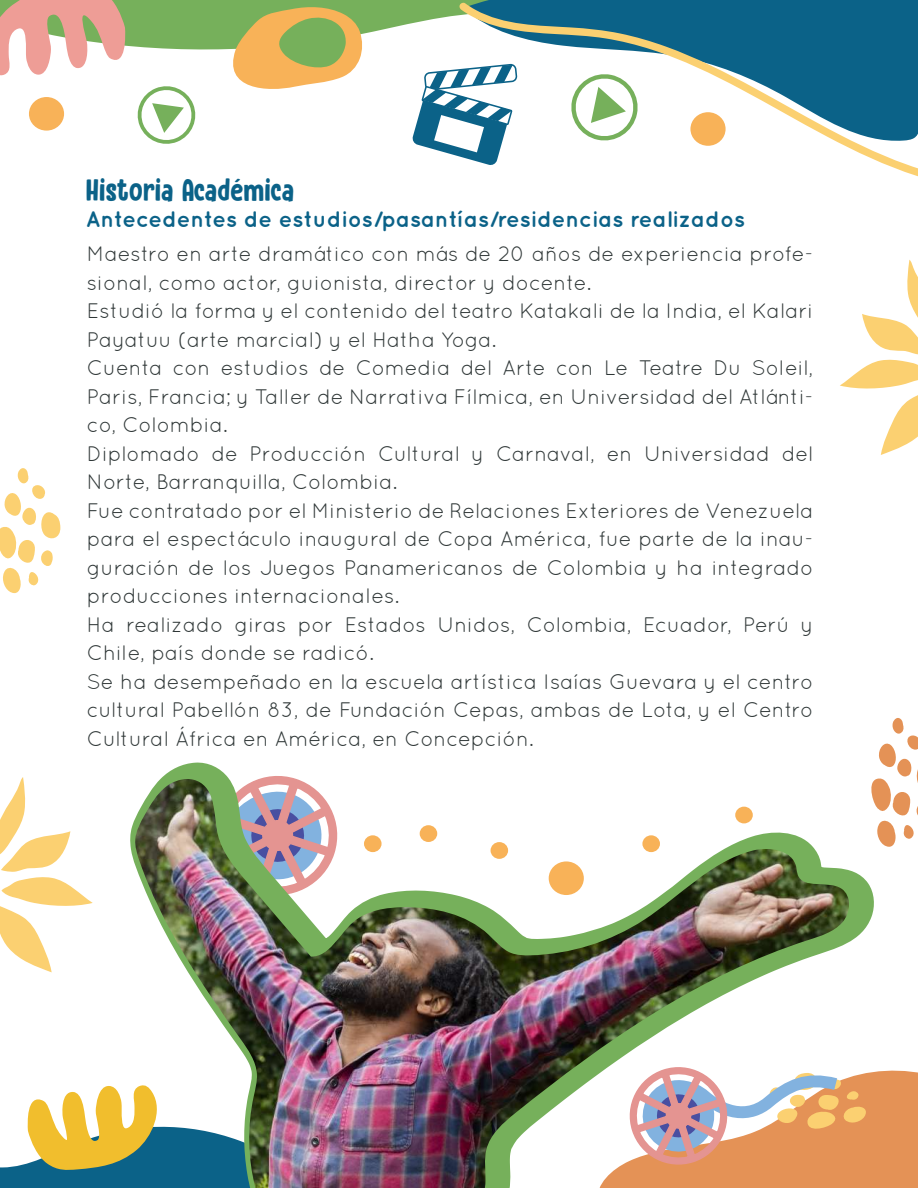
<style>
.page{position:relative;width:918px;height:1188px;background:#fff}
.page>*{position:absolute;margin:0;border:0;box-sizing:border-box;transform-origin:0 0}
.t1{font:31.5px "Instant Harmony DEMO";letter-spacing:-.015em;color:#0b6288}
.t2{font:700 22.5px "Quicksand";color:#0b6288}
.t3{font:21px/28.5px "Quicksand";color:#2f3737}
</style>
<div class="page">
<svg style="left:0;top:777px;width:93px;height:195px"></svg>
<svg style="left:840px;top:260px;width:78px;height:195px"></svg>
<svg style="left:0;top:1086px;width:130px;height:102px"></svg>
<svg style="left:529px;top:2px;width:389px;height:175px"></svg>
<div style="left:690px;top:112px;width:36px;height:34px;background:#f8b258;border-radius:50%"></div>
<svg style="left:0;top:468px;width:61px;height:125px"></svg>
<svg style="left:875px;top:718px;width:43px;height:129px"></svg>
<div style="left:875px;top:1070px;width:43px;height:118px;background:#e49256"></div>
<svg style="left:0;top:0;width:529px;height:165px"></svg>
<svg style="left:568px;top:71px;width:73px;height:72px"></svg>
<svg style="left:130px;top:762px;width:745px;height:426px"></svg>
<img style="left:135px;top:779px;width:717px;height:409px">
<h1 class="t1" style="left:86px;top:172px;width:210px">Historia Académica</h1>
<p class="t2" style="left:86px;top:205px;width:661px">Antecedentes de estudios/pasantías/residencias realizados</p>
<p class="t3" style="left:87px;top:239px;width:728px">Maestro en arte dramático con más de 20 años de experiencia profe&shy;sional, como actor, guionista, director y docente.<br>Estudió la forma y el contenido del teatro Katakali de la India, el Kalari Payatuu (arte marcial) y el Hatha Yoga.<br>Cuenta con estudios de Comedia del Arte con Le Teatre Du Soleil, Paris, Francia; y Taller de Narrativa Fílmica, en Universidad del Atlánti&shy;co, Colombia.<br>Diplomado de Producción Cultural y Carnaval, en Universidad del Norte, Barranquilla, Colombia.<br>Fue contratado por el Ministerio de Relaciones Exteriores de Venezuela para el espectáculo inaugural de Copa América, fue parte de la inau&shy;guración de los Juegos Panamericanos de Colombia y ha integrado producciones internacionales.<br>Ha realizado giras por Estados Unidos, Colombia, Ecuador, Perú y Chile, país donde se radicó.<br>Se ha desempeñado en la escuela artística Isaías Guevara y el centro cultural Pabellón 83, de Fundación Cepas, ambas de Lota, y el Centro Cultural África en América, en Concepción.</p>
</div>
